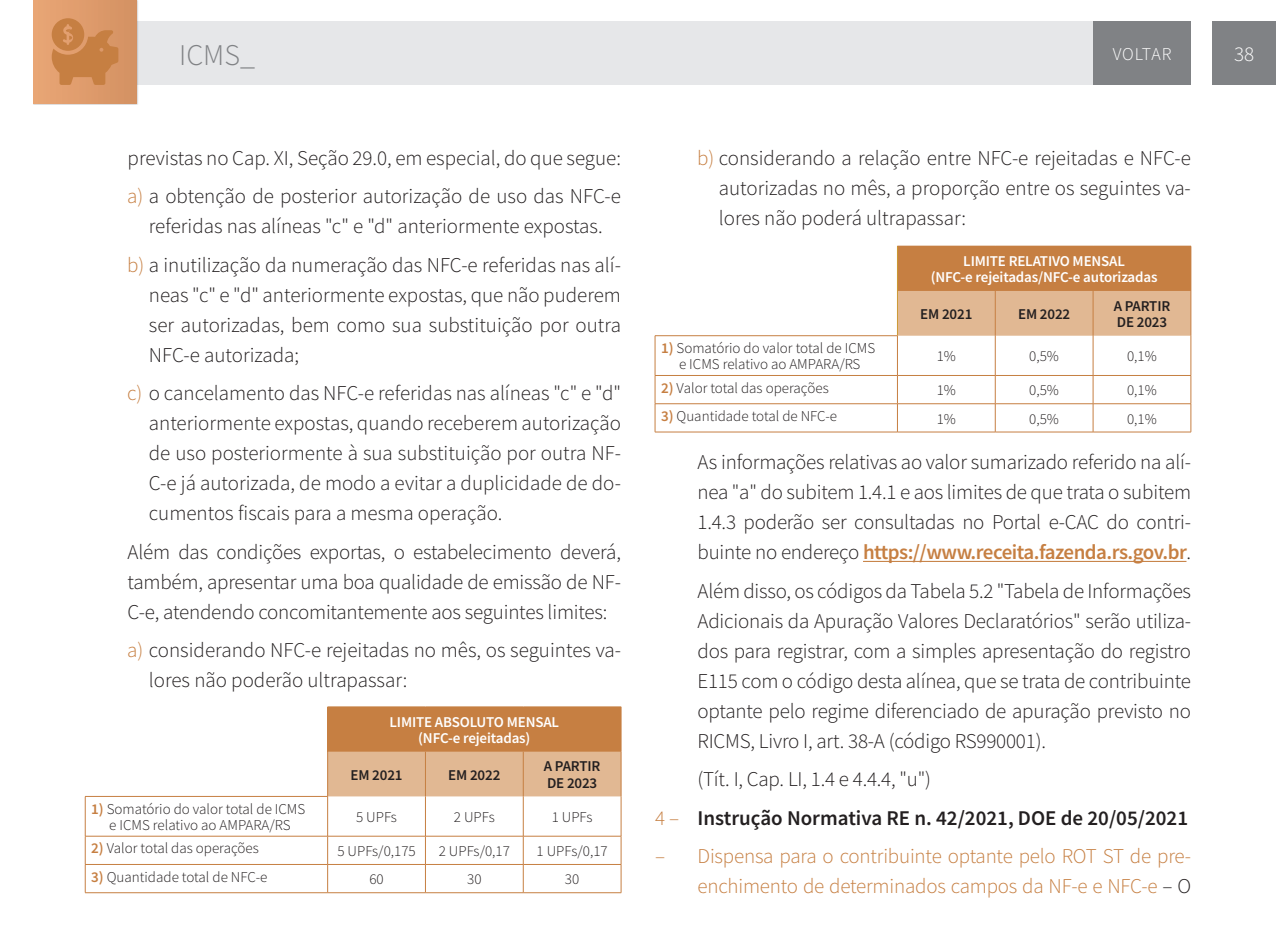
<style>
.page{position:relative;width:1276px;height:936px;background:#fff}
.page>*{position:absolute;margin:0;border:0;box-sizing:border-box;transform-origin:0 0}
.t1{font:300 30px "Source Sans Pro";color:#808285}
.t2{font:300 21px/30px "Source Sans Pro";color:#231f20;text-align:justify}
.t3{font:300 21px/30px "Source Sans Pro";letter-spacing:-.01em;color:#c67f42;text-align:right}
.t4{font:600 21px "Source Sans Pro";color:#231f20}
.t5{font:300 21px "Source Sans Pro";color:#fff}
.t6{font:300 18px "Source Sans Pro";letter-spacing:.04em;color:#fff}
.t7{font:300 15px/16.5px "Source Sans Pro";color:#231f20;text-align:center}
.t8{font:600 15px "Source Sans Pro";letter-spacing:-.01em;color:#fff}
.t9{font:600 15px/16.5px "Source Sans Pro";letter-spacing:-.01em;color:#231f20}
.s1{color:#c67f42}
.s2{font-weight:600;color:#c67f42}
.s3{font-weight:300;color:#c67f42}
.s4{color:#231f20}
</style>
<div class="page">
<div style="left:1212px;top:22px;width:64px;height:63px;background:#808285"></div>
<div style="left:85px;top:22px;width:1106px;height:63px;background:#e6e7e9"></div>
<div style="left:33px;top:0;width:105px;height:105px;background:#de9b6c"></div>
<svg style="left:52px;top:18px;width:66px;height:67px"></svg>
<div style="left:1093px;top:22px;width:98px;height:63px;background:#808285"></div>
<div style="left:328px;top:707px;width:293px;height:44px;background:#c67f42"></div>
<div style="left:328px;top:751px;width:293px;height:45px;background:#e1b893"></div>
<hr style="left:85px;top:796px;width:243px;height:1px;background:#c67f42">
<hr style="left:85px;top:796px;width:1px;height:40px;background:#c67f42">
<hr style="left:327px;top:796px;width:1px;height:40px;background:#c67f42">
<hr style="left:425px;top:796px;width:1px;height:40px;background:#c67f42">
<hr style="left:523px;top:796px;width:1px;height:40px;background:#c67f42">
<hr style="left:621px;top:796px;width:1px;height:40px;background:#c67f42">
<hr style="left:85px;top:836px;width:243px;height:1px;background:#c67f42">
<hr style="left:328px;top:836px;width:97px;height:1px;background:#c67f42">
<hr style="left:425px;top:836px;width:98px;height:1px;background:#c67f42">
<hr style="left:523px;top:836px;width:98px;height:1px;background:#c67f42">
<hr style="left:85px;top:864px;width:243px;height:1px;background:#c67f42">
<svg style="left:85px;top:836px;width:1px;height:56px"></svg>
<hr style="left:85px;top:892px;width:243px;height:1px;background:#c67f42">
<hr style="left:328px;top:864px;width:97px;height:1px;background:#c67f42">
<svg style="left:327px;top:836px;width:1px;height:56px"></svg>
<hr style="left:328px;top:892px;width:97px;height:1px;background:#c67f42">
<hr style="left:425px;top:864px;width:98px;height:1px;background:#c67f42">
<svg style="left:425px;top:836px;width:1px;height:56px"></svg>
<hr style="left:425px;top:892px;width:98px;height:1px;background:#c67f42">
<hr style="left:523px;top:864px;width:98px;height:1px;background:#c67f42">
<svg style="left:523px;top:836px;width:1px;height:56px"></svg>
<svg style="left:621px;top:836px;width:1px;height:56px"></svg>
<hr style="left:523px;top:892px;width:98px;height:1px;background:#c67f42">
<hr style="left:327px;top:706px;width:98px;height:1px;background:#c67f42">
<hr style="left:425px;top:706px;width:98px;height:1px;background:#c67f42">
<hr style="left:523px;top:706px;width:98px;height:1px;background:#c67f42">
<hr style="left:621px;top:707px;width:1px;height:44px;background:#c67f42">
<hr style="left:425px;top:751px;width:1px;height:45px;background:#c67f42">
<hr style="left:523px;top:751px;width:1px;height:45px;background:#c67f42">
<hr style="left:621px;top:751px;width:1px;height:45px;background:#c67f42">
<hr style="left:327px;top:707px;width:1px;height:44px;background:#c67f42">
<hr style="left:327px;top:751px;width:1px;height:45px;background:#c67f42">
<div style="left:897px;top:246px;width:294px;height:45px;background:#c67f42"></div>
<div style="left:897px;top:291px;width:293px;height:45px;background:#e1b893"></div>
<hr style="left:655px;top:335px;width:242px;height:1px;background:#c67f42">
<hr style="left:655px;top:336px;width:1px;height:39px;background:#c67f42">
<hr style="left:897px;top:336px;width:1px;height:39px;background:#c67f42">
<hr style="left:995px;top:336px;width:1px;height:39px;background:#c67f42">
<hr style="left:1093px;top:336px;width:1px;height:39px;background:#c67f42">
<hr style="left:1190px;top:336px;width:1px;height:39px;background:#c67f42">
<hr style="left:655px;top:375px;width:242px;height:1px;background:#c67f42">
<hr style="left:897px;top:375px;width:98px;height:1px;background:#c67f42">
<hr style="left:995px;top:375px;width:98px;height:1px;background:#c67f42">
<hr style="left:1093px;top:375px;width:98px;height:1px;background:#c67f42">
<hr style="left:655px;top:403px;width:242px;height:1px;background:#c67f42">
<svg style="left:655px;top:376px;width:1px;height:56px"></svg>
<hr style="left:655px;top:432px;width:242px;height:1px;background:#c67f42">
<hr style="left:897px;top:403px;width:98px;height:1px;background:#c67f42">
<svg style="left:897px;top:376px;width:1px;height:56px"></svg>
<hr style="left:897px;top:432px;width:98px;height:1px;background:#c67f42">
<hr style="left:995px;top:403px;width:98px;height:1px;background:#c67f42">
<svg style="left:995px;top:376px;width:1px;height:56px"></svg>
<hr style="left:995px;top:432px;width:98px;height:1px;background:#c67f42">
<hr style="left:1093px;top:403px;width:98px;height:1px;background:#c67f42">
<svg style="left:1093px;top:376px;width:1px;height:56px"></svg>
<svg style="left:1190px;top:376px;width:1px;height:56px"></svg>
<hr style="left:1093px;top:432px;width:98px;height:1px;background:#c67f42">
<hr style="left:995px;top:291px;width:1px;height:45px;background:#c67f42">
<hr style="left:1093px;top:291px;width:1px;height:45px;background:#c67f42">
<hr style="left:1190px;top:291px;width:1px;height:45px;background:#c67f42">
<hr style="left:897px;top:246px;width:1px;height:45px;background:#c93">
<hr style="left:897px;top:291px;width:1px;height:44px;background:#c93">
<hr style="left:863px;top:561px;width:323px;height:1px;background:#c67f42">
<p class="t1" style="left:179px;top:36px;width:77px">ICMS_</p>
<p class="t6" style="left:1113px;top:43px;width:60px">VOLTAR</p>
<p class="t5" style="left:1234px;top:41px;width:22px">38</p>
<p class="t2" style="left:128px;top:143px;width:495px">previstas no Cap. XI, Seção 29.0, em especial, do que segue:</p>
<p class="t2" style="left:127px;top:181px;width:495px;text-align:center"><span class="s1">a)</span> a obtenção de posterior autorização de uso das NFC-e referidas nas alíneas "c" e "d" anteriormente expostas.</p>
<p class="t2" style="left:149px;top:250px;width:474px;text-indent:-22px"><span class="s1">b)</span> a inutilização da numeração das NFC-e referidas nas alí&shy;neas "c" e "d" anteriormente expostas, que não puderem ser autorizadas, bem como sua substituição por outra NFC-e autorizada;</p>
<p class="t2" style="left:149px;top:378px;width:474px;text-indent:-22px"><span class="s1">c)</span> o cancelamento das NFC-e referidas nas alíneas "c" e "d" anteriormente expostas, quando receberem autorização de uso posteriormente à sua substituição por outra NF-C-e já autorizada, de modo a evitar a duplicidade de do&shy;cumentos fiscais para a mesma operação.</p>
<p class="t2" style="left:128px;top:537px;width:495px">Além das condições exportas, o estabelecimento deverá, também, apresentar uma boa qualidade de emissão de NF-C-e, atendendo concomitantemente aos seguintes limites:</p>
<p class="t2" style="left:149px;top:635px;width:474px;text-indent:-22px"><span class="s1">a)</span> considerando NFC-e rejeitadas no mês, os seguintes va&shy;lores não poderão ultrapassar:</p>
<p class="t8" style="left:389px;top:712px;width:171px">LIMITE ABSOLUTO MENSAL</p>
<p class="t8" style="left:418px;top:728px;width:114px">(NFC-e rejeitadas)</p>
<p class="t9" style="left:350px;top:766px;width:54px">EM 2021</p>
<p class="t9" style="left:448px;top:766px;width:54px">EM 2022</p>
<p class="t9" style="left:544px;top:758px;width:58px">A PARTIR<br>DE 2023</p>
<p class="t7" style="left:91px;top:800px;width:216px"><span class="s2">1)</span> Somatório do valor total de ICMS e ICMS relativo ao AMPARA/RS</p>
<p class="t7" style="left:356px;top:808px;width:42px">5 UPFs</p>
<p class="t7" style="left:454px;top:808px;width:42px">2 UPFs</p>
<p class="t7" style="left:552px;top:808px;width:42px">1 UPFs</p>
<p class="t7" style="left:91px;top:840px;width:169px"><span class="s2">2)</span> Valor total das operações</p>
<p class="t7" style="left:337px;top:842px;width:80px">5 UPFs/0,175</p>
<p class="t7" style="left:439px;top:842px;width:73px">2 UPFs/0,17</p>
<p class="t7" style="left:537px;top:842px;width:73px">1 UPFs/0,17</p>
<p class="t7" style="left:91px;top:868px;width:178px"><span class="s2">3)</span> Quantidade total de NFC-e</p>
<p class="t7" style="left:369px;top:871px;width:16px">60</p>
<p class="t7" style="left:467px;top:871px;width:16px">30</p>
<p class="t7" style="left:565px;top:871px;width:16px">30</p>
<p class="t2" style="left:719px;top:143px;width:474px;text-indent:-22px"><span class="s1">b)</span> considerando a relação entre NFC-e rejeitadas e NFC-e autorizadas no mês, a proporção entre os seguintes va&shy;lores não poderá ultrapassar:</p>
<p class="t8" style="left:963px;top:251px;width:163px">LIMITE RELATIVO MENSAL</p>
<p class="t8" style="left:931px;top:267px;width:228px">(NFC-e rejeitadas/NFC-e autorizadas</p>
<p class="t9" style="left:920px;top:305px;width:54px">EM 2021</p>
<p class="t9" style="left:1018px;top:305px;width:54px">EM 2022</p>
<p class="t9" style="left:1113px;top:297px;width:58px">A PARTIR<br>DE 2023</p>
<p class="t7" style="left:661px;top:340px;width:216px"><span class="s2">1)</span> Somatório do valor total de ICMS e ICMS relativo ao AMPARA/RS</p>
<p class="t7" style="left:937px;top:348px;width:21px">1%</p>
<p class="t7" style="left:1029px;top:348px;width:31px">0,5%</p>
<p class="t7" style="left:1127px;top:348px;width:31px">0,1%</p>
<p class="t7" style="left:661px;top:379px;width:169px"><span class="s2">2)</span> Valor total das operações</p>
<p class="t7" style="left:937px;top:382px;width:21px">1%</p>
<p class="t7" style="left:1029px;top:382px;width:31px">0,5%</p>
<p class="t7" style="left:1127px;top:382px;width:31px">0,1%</p>
<p class="t7" style="left:661px;top:408px;width:178px"><span class="s2">3)</span> Quantidade total de NFC-e</p>
<p class="t7" style="left:937px;top:410px;width:21px">1%</p>
<p class="t7" style="left:1029px;top:410px;width:31px">0,5%</p>
<p class="t7" style="left:1127px;top:410px;width:31px">0,1%</p>
<p class="t2" style="left:697px;top:447px;width:495px">As informações relativas ao valor sumarizado referido na alí&shy;nea "a" do subitem 1.4.1 e aos limites de que trata o subitem 1.4.3 poderão ser consultadas no Portal e-CAC do contri&shy;buinte no endereço <span class="s2">https://www.receita.fazenda.rs.gov.br</span>.</p>
<p class="t2" style="left:697px;top:576px;width:495px">Além disso, os códigos da Tabela 5.2 "Tabela de Informações Adicionais da Apuração Valores Declaratórios" serão utiliza&shy;dos para registrar, com a simples apresentação do registro E115 com o código desta alínea, que se trata de contribuinte optante pelo regime diferenciado de apuração previsto no RICMS, Livro I, art. 38-A (código RS990001).</p>
<p class="t2" style="left:697px;top:764px;width:235px">(Tít. I, Cap. LI, 1.4 e 4.4.4, "u")</p>
<p class="t4" style="left:655px;top:804px;width:535px"><span class="s3">4 –</span> Instrução Normativa RE n. 42/2021, DOE de 20/05/2021</p>
<p class="t3" style="left:655px;top:841px;width:537px">– Dispensa para o contribuinte optante pelo ROT ST de pre&shy;enchimento de determinados campos da NF-e e NFC-e <span class="s4">– O</span></p>
</div>
